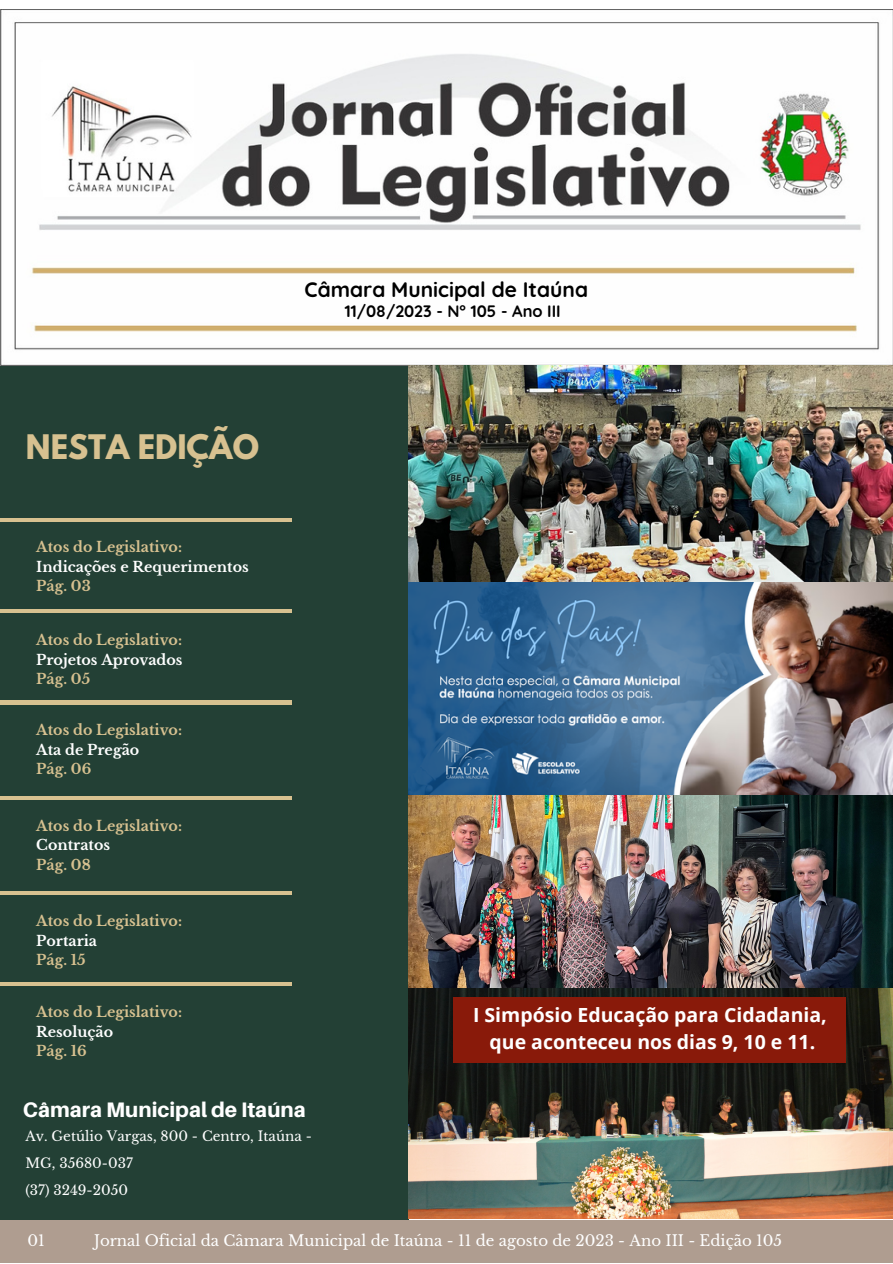
<style>
.page{position:relative;width:893px;height:1264px;background:#fff}
.page>*{position:absolute;margin:0;border:0;box-sizing:border-box;transform-origin:0 0}
.t1{font:700 30px "League Spartan";color:#d7c190}
.t2{font:800 21px "Aileron";color:#fff}
.t3{font:700 21px "Quicksand";color:#000}
.t4{font:700 19.5px "Open Sans";color:#fff}
.t5{font:700 16.5px "Quicksand";color:#000}
.t6{font:15px "Libre Baskerville";color:#fff}
.t7{font:700 14.25px "Libre Baskerville";color:#d7c190}
.t8{font:700 14.25px "Libre Baskerville";color:#fff}
.t9{font:13.5px/27px "Libre Baskerville";color:#fff}
</style>
<div class="page">
<div style="left:0;top:354px;width:408px;height:865px;background:#234035"></div>
<hr style="left:0;top:518px;width:292px;height:3px;background:#d7c190">
<hr style="left:0;top:701px;width:292px;height:3px;background:#d7c190">
<hr style="left:0;top:796px;width:292px;height:4px;background:#d7c190">
<div style="left:0;top:1220px;width:892px;height:42px;background:#af9d90"></div>
<img style="left:0;top:10px;width:892px;height:355px">
<hr style="left:0;top:609px;width:292px;height:4px;background:#d7c190">
<hr style="left:0;top:891px;width:292px;height:3px;background:#d7c190">
<img style="left:408px;top:366px;width:484px;height:852px">
<div style="left:453px;top:997px;width:392px;height:65px;background:#891a0a"></div>
<hr style="left:0;top:982px;width:292px;height:3px;background:#d7c190">
<p class="t1" style="left:26px;top:432px;width:234px">NESTA EDIÇÃO</p>
<p class="t7" style="left:36px;top:538px;width:147px">Atos do Legislativo:</p>
<p class="t8" style="left:36px;top:558px;width:214px">Indicações e Requerimentos</p>
<p class="t7" style="left:36px;top:577px;width:56px">Pág. 03</p>
<p class="t7" style="left:36px;top:631px;width:147px">Atos do Legislativo:</p>
<p class="t8" style="left:36px;top:650px;width:148px">Projetos Aprovados</p>
<p class="t7" style="left:36px;top:670px;width:55px">Pág. 05</p>
<p class="t7" style="left:36px;top:721px;width:147px">Atos do Legislativo:</p>
<p class="t8" style="left:36px;top:740px;width:104px">Ata de Pregão</p>
<p class="t7" style="left:36px;top:760px;width:56px">Pág. 06</p>
<p class="t7" style="left:36px;top:816px;width:147px">Atos do Legislativo:</p>
<p class="t8" style="left:36px;top:836px;width:75px">Contratos</p>
<p class="t7" style="left:36px;top:855px;width:56px">Pág. 08</p>
<p class="t7" style="left:36px;top:912px;width:147px">Atos do Legislativo:</p>
<p class="t8" style="left:36px;top:931px;width:62px">Portaria</p>
<p class="t7" style="left:36px;top:951px;width:51px">Pág. 15</p>
<p class="t7" style="left:36px;top:1003px;width:147px">Atos do Legislativo:</p>
<p class="t8" style="left:36px;top:1022px;width:78px">Resolução</p>
<p class="t7" style="left:36px;top:1042px;width:52px">Pág. 16</p>
<p class="t3" style="left:304px;top:276px;width:285px">Câmara Municipal de Itaúna</p>
<p class="t5" style="left:345px;top:300px;width:217px">11/08/2023 - N° 105 - Ano III</p>
<p class="t4" style="left:473px;top:1001px;width:355px">I Simpósio Educação para Cidadania,</p>
<p class="t4" style="left:489px;top:1028px;width:327px">que aconteceu nos dias 9, 10 e 11.</p>
<p class="t2" style="left:23px;top:1096px;width:284px">Câmara Municipal de Itaúna</p>
<p class="t9" style="left:25px;top:1122px;width:288px">Av. Getúlio Vargas, 800 - Centro, Itaúna -<br>MG, 35680-037</p>
<p class="t9" style="left:25px;top:1176px;width:104px">(37) 3249-2050</p>
<p class="t6" style="left:28px;top:1231px;width:19px">01</p>
<p class="t6" style="left:94px;top:1231px;width:689px">Jornal Oficial da Câmara Municipal de Itaúna - 11 de agosto de 2023 - Ano III - Edição 105</p>
</div>
